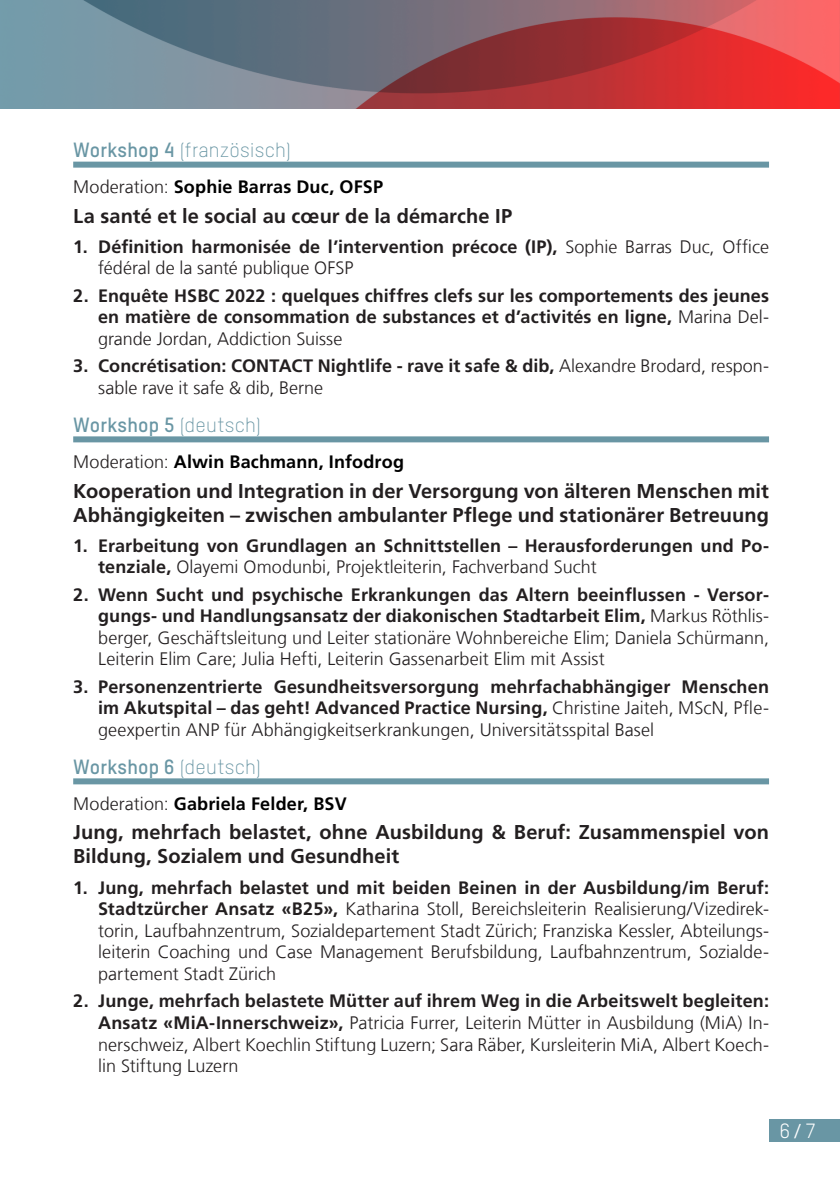
<style>
.page{position:relative;width:840px;height:1191px;background:#fff}
.page>*{position:absolute;margin:0;border:0;box-sizing:border-box;transform-origin:0 0}
.t1{font:700 20px/24px "Frutiger LT Com";letter-spacing:.005em;color:#231f20}
.t2{font:20px "T Star Bold";letter-spacing:.01em;color:#6996a4}
.t3{font:20px "T Star Light";letter-spacing:.015em;color:#6996a4}
.t4{font:20px "T Star Regular";color:#fff}
.t5{font:300 18px/21.6px "Frutiger LT Com";letter-spacing:.005em;color:#231f20;text-align:justify}
.t6{font:700 18px/21.6px "Frutiger LT Com";letter-spacing:.005em;color:#231f20}
.t7{font:700 18px "Frutiger LT Com";letter-spacing:.01em;color:#000}
.s1{font-family:"T Star Bold"}
.s2{font-weight:300;color:#231f20}
.s3{font-weight:300}
.s4{font-family:"T Star Light"}
.s5{font-weight:700}
.s6{font-family:"Frutiger LT Com";font-weight:300}
</style>
<div class="page">
<div style="left:73px;top:162px;width:695px;height:6px;background:#6996a4"></div>
<div style="left:73px;top:436px;width:695px;height:6px;background:#6996a4"></div>
<div style="left:73px;top:778px;width:695px;height:6px;background:#6996a4"></div>
<img style="left:0;top:0;width:839px;height:109px">
<div style="left:768px;top:1119px;width:71px;height:22px;background:#6996a4"></div>
<p class="t3" style="left:73px;top:138px;width:219px"><span class="s1">Workshop 4</span> (französisch)</p>
<p class="t7" style="left:73px;top:176px;width:311px"><span class="s2">Moderation:</span> Sophie Barras Duc, OFSP</p>
<p class="t1" style="left:73px;top:204px;width:440px">La santé et le social au cœur de la démarche IP</p>
<p class="t6" style="left:98px;top:236px;width:672px;text-indent:-25px">1. Définition harmonisée de l’intervention précoce (IP), <span class="s3">Sophie Barras Duc, Office fédéral de la santé publique OFSP</span></p>
<p class="t6" style="left:98px;top:285px;width:672px;text-align:justify;text-indent:-25px">2. Enquête HSBC 2022 : quelques chiffres clefs sur les comportements des jeunes en matière de consommation de substances et d’activités en ligne, <span class="s3">Marina Del‑ grande Jordan, Addiction Suisse</span></p>
<p class="t6" style="left:98px;top:355px;width:672px;text-indent:-25px">3. Concrétisation: CONTACT Nightlife - rave it safe &amp; dib, <span class="s3">Alexandre Brodard, respon‑ sable rave it safe &amp; dib, Berne</span></p>
<p class="t2" style="left:73px;top:412px;width:189px">Workshop 5 <span class="s4">(deutsch)</span></p>
<p class="t7" style="left:73px;top:451px;width:332px"><span class="s2">Moderation:</span> Alwin Bachmann, Infodrog</p>
<p class="t1" style="left:73px;top:478px;width:697px">Kooperation und Integration in der Versorgung von älteren Menschen mit<br>Abhängigkeiten – zwischen ambulanter Pflege und stationärer Betreuung</p>
<p class="t6" style="left:98px;top:534px;width:672px;text-indent:-25px">1. Erarbeitung von Grundlagen an Schnittstellen – Herausforderungen und Po&shy;tenziale, <span class="s3">Olayemi Omodunbi, Projektleiterin, Fachverband Sucht</span></p>
<p class="t5" style="left:98px;top:583px;width:672px;text-indent:-25px"><span class="s5">2. Wenn Sucht und psychische Erkrankungen das Altern beeinflussen - Versor&shy;gungs- und Handlungsansatz der diakonischen Stadtarbeit Elim,</span> Markus Röthlis‑ berger, Geschäftsleitung und Leiter stationäre Wohnbereiche Elim; Daniela Schürmann, Leiterin Elim Care; Julia Hefti, Leiterin Gassenarbeit Elim mit Assist</p>
<p class="t6" style="left:98px;top:675px;width:672px;text-align:justify;text-indent:-25px">3. Personenzentrierte Gesundheitsversorgung mehrfachabhängiger Menschen im Akutspital – das geht! Advanced Practice Nursing, <span class="s3">Christine Jaiteh, MScN, Pfle‑ geexpertin ANP für Abhängigkeitserkrankungen, Universitätsspital Basel</span></p>
<p class="t2" style="left:73px;top:754px;width:189px">Workshop 6 <span class="s4">(deutsch)</span></p>
<p class="t7" style="left:73px;top:793px;width:275px"><span class="s2">Moderation:</span> Gabriela Felder, BSV</p>
<p class="t1" style="left:73px;top:820px;width:697px">Jung, mehrfach belastet, ohne Ausbildung &amp; Beruf: Zusammenspiel von<br>Bildung, Sozialem und Gesundheit</p>
<p class="t5" style="left:98px;top:876px;width:672px;text-indent:-25px"><span class="s5">1. Jung, mehrfach belastet und mit beiden Beinen in der Ausbildung/im Beruf:<br>Stadtzürcher Ansatz «B25»,</span> Katharina Stoll, Bereichsleiterin Realisierung/Vizedirek‑ torin, Laufbahnzentrum, Sozialdepartement Stadt Zürich; Franziska Kessler, Abteilungs‑ leiterin Coaching und Case Management Berufsbildung, Laufbahnzentrum, Sozialde‑ partement Stadt Zürich</p>
<p class="t5" style="left:98px;top:990px;width:672px;text-indent:-25px"><span class="s5">2. Junge, mehrfach belastete Mütter auf ihrem Weg in die Arbeitswelt begleiten:<br>Ansatz «MiA-Innerschweiz»,</span> Patricia Furrer, Leiterin Mütter in Ausbildung (MiA) In‑ nerschweiz, Albert Koechlin Stiftung Luzern; Sara Räber, Kursleiterin MiA, Albert Koech‑ lin Stiftung Luzern</p>
<p class="t4" style="left:779px;top:1118px;width:37px">6 <span class="s6">/</span> 7</p>
</div>
